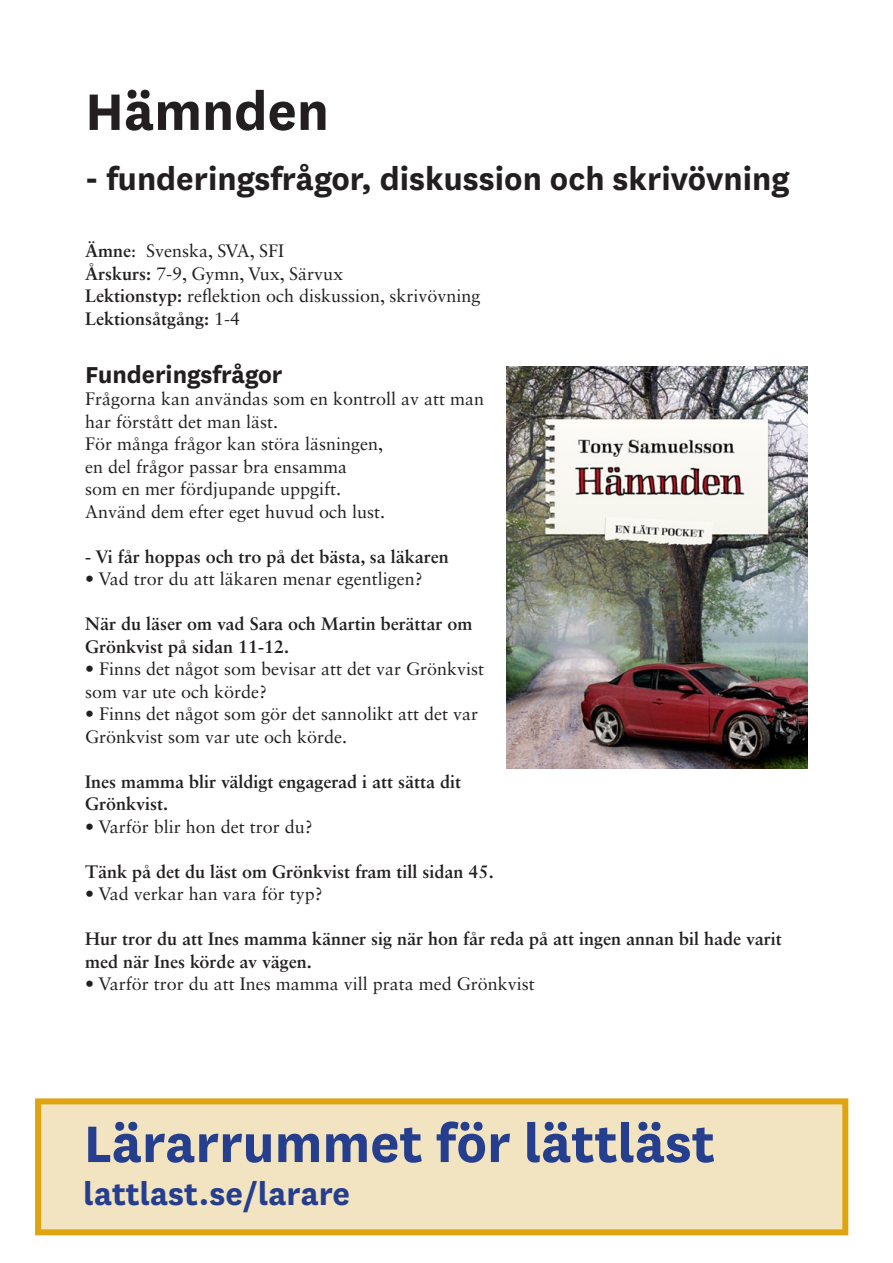
<style>
.page{position:relative;width:893px;height:1263px;background:#fff}
.page>*{position:absolute;margin:0;border:0;box-sizing:border-box;transform-origin:0 0}
.Underrubrik{font:700 60px "National";color:#253f8e}
.Rubrik{font:700 60px "National";color:#231f20}
.Rubrik-2{font:700 36px "National";color:#231f20}
.t1{font:700 36px "National";color:#253f8e}
.Rubrik-3{font:700 27px "National";color:#231f20}
.Bröd{font:18px/22.5px "Sabon LT Std";color:#231f20}
.Bröd-2{font:700 18px/22.5px "Sabon LT Std";color:#231f20}
.s1{font-weight:700}
.s2{font-weight:400}
</style>
<div class="page">
<div style="left:38px;top:1101px;width:807px;height:131px;background:#f3e4c1"></div>
<div style="left:35px;top:1098px;width:813px;height:137px;border:6px solid #dfa40f"></div>
<img style="left:507px;top:367px;width:301px;height:402px">
<p class="Rubrik" style="left:85px;top:69px;width:245px">Hämnden</p>
<p class="Rubrik-2" style="left:85px;top:153px;width:706px">- funderingsfrågor, diskussion och skrivövning</p>
<p class="Bröd" style="left:85px;top:240px;width:200px"><span class="s1">Ämne</span>: Svenska, SVA, SFI</p>
<p class="Bröd" style="left:85px;top:262px;width:260px"><span class="s1">Årskurs:</span> 7-9, Gymn, Vux, Särvux</p>
<p class="Bröd" style="left:85px;top:285px;width:397px"><span class="s1">Lektionstyp:</span> reflektion och diskussion, skrivövning</p>
<p class="Bröd-2" style="left:85px;top:307px;width:157px">Lektionsåtgång: <span class="s2">1-4</span></p>
<p class="Rubrik-3" style="left:85px;top:355px;width:199px">Funderingsfrågor</p>
<p class="Bröd" style="left:85px;top:387px;width:401px">Frågorna kan användas som en kontroll av att man har förstått det man läst.</p>
<p class="Bröd" style="left:85px;top:432px;width:300px">För många frågor kan störa läsningen,</p>
<p class="Bröd" style="left:85px;top:455px;width:264px">en del frågor passar bra ensamma</p>
<p class="Bröd" style="left:85px;top:477px;width:258px">som en mer fördjupande uppgift.</p>
<p class="Bröd" style="left:85px;top:500px;width:302px">Använd dem efter eget huvud och lust.</p>
<p class="Bröd-2" style="left:85px;top:545px;width:365px">- Vi får hoppas och tro på det bästa, sa läkaren</p>
<p class="Bröd" style="left:85px;top:567px;width:339px">• Vad tror du att läkaren menar egentligen?</p>
<p class="Bröd-2" style="left:85px;top:612px;width:389px">När du läser om vad Sara och Martin berättar om<br>Grönkvist på sidan 11-12.</p>
<p class="Bröd" style="left:85px;top:657px;width:401px">• Finns det något som bevisar att det var Grönkvist som var ute och körde?</p>
<p class="Bröd" style="left:85px;top:702px;width:395px">• Finns det något som gör det sannolikt att det var<br>Grönkvist som var ute och körde.</p>
<p class="Bröd-2" style="left:85px;top:770px;width:378px">Ines mamma blir väldigt engagerad i att sätta dit<br>Grönkvist.</p>
<p class="Bröd" style="left:85px;top:815px;width:229px">• Varför blir hon det tror du?</p>
<p class="Bröd-2" style="left:85px;top:860px;width:410px">Tänk på det du läst om Grönkvist fram till sidan 45.</p>
<p class="Bröd" style="left:85px;top:882px;width:239px">• Vad verkar han vara för typ?</p>
<p class="Bröd-2" style="left:85px;top:927px;width:698px">Hur tror du att Ines mamma känner sig när hon får reda på att ingen annan bil hade varit med när Ines körde av vägen.</p>
<p class="Bröd" style="left:85px;top:972px;width:451px">• Varför tror du att Ines mamma vill prata med Grönkvist</p>
<p class="Underrubrik" style="left:84px;top:1101px;width:633px">Lärarrummet för lättläst</p>
<p class="t1" style="left:84px;top:1169px;width:268px">lattlast.se/larare</p>
</div>
